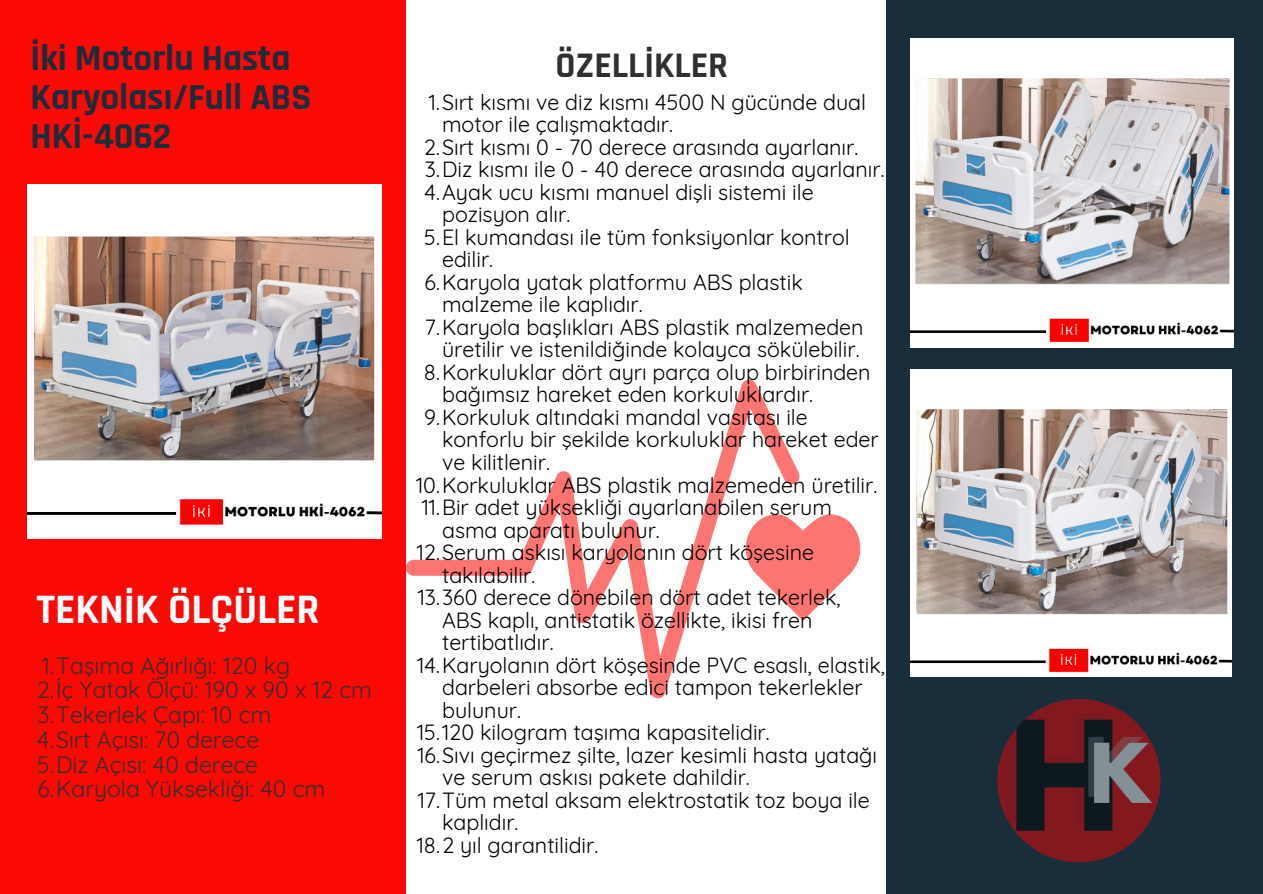
<style>
.page{position:relative;width:1263px;height:894px;background:#fff}
.page>*{position:absolute;margin:0;border:0;box-sizing:border-box;transform-origin:0 0}
.t1{font:700 42.45px "Rajdhani";color:#fff}
.t2{font:700 36.9px/39.3px "Rajdhani";color:#1a2d3b}
.t3{font:700 36.45px "Rajdhani";color:#303030}
.t4{font:22.95px "Quicksand";color:#303030}
.t5{font:21.45px/22.5px "Quicksand";color:#010000}
</style>
<div class="page">
<div style="left:886px;top:0;width:377px;height:893px;background:#1a2d3b"></div>
<div style="left:0;top:0;width:406px;height:893px;background:#fc0805"></div>
<svg style="left:800px;top:514px;width:60px;height:106px"></svg>
<svg style="left:406px;top:379px;width:394px;height:319px"></svg>
<img style="left:997px;top:698px;width:164px;height:164px;border-radius:50%">
<img style="left:28px;top:185px;width:354px;height:353px">
<img style="left:910px;top:38px;width:323px;height:309px">
<img style="left:910px;top:369px;width:322px;height:307px">
<p class="t2" style="left:30px;top:39px;width:261px">İki Motorlu Hasta</p>
<p class="t3" style="left:555px;top:43px;width:174px">ÖZELLİKLER</p>
<p class="t2" style="left:30px;top:78px;width:282px">Karyolası/Full ABS<br>HKİ-4062</p>
<p class="t5" style="left:442px;top:90px;width:425px;text-indent:-13px">1.Sırt kısmı ve diz kısmı 4500 N gücünde dual motor ile çalışmaktadır.</p>
<h3 class="t5" style="left:424px;top:135px;width:436px">2.Sırt kısmı 0 - 70 derece arasında ayarlanır.</h3>
<p class="t5" style="left:425px;top:158px;width:461px">3.Diz kısmı ile 0 - 40 derece arasında ayarlanır.</p>
<h1 class="t5" style="left:442px;top:180px;width:373px;text-indent:-18px">4.Ayak ucu kısmı manuel dişli sistemi ile pozisyon alır.</h1>
<p class="t5" style="left:442px;top:225px;width:409px;text-indent:-18px">5.El kumandası ile tüm fonksiyonlar kontrol edilir.</p>
<p class="t5" style="left:442px;top:270px;width:362px;text-indent:-18px">6.Karyola yatak platformu ABS plastik malzeme ile kaplıdır.</p>
<p class="t5" style="left:425px;top:315px;width:440px;text-align:right">7.Karyola başlıkları ABS plastik malzemeden üretilir ve istenildiğinde kolayca sökülebilir.</p>
<p class="t5" style="left:442px;top:360px;width:430px;text-indent:-18px">8.Korkuluklar dört ayrı parça olup birbirinden bağımsız hareket eden korkuluklardır.</p>
<p class="t5" style="left:442px;top:405px;width:438px;text-indent:-18px">9.Korkuluk altındaki mandal vasıtası ile konforlu bir şekilde korkuluklar hareket eder ve kilitlenir.</p>
<p class="t5" style="left:416px;top:473px;width:463px">10.Korkuluklar ABS plastik malzemeden üretilir.</p>
<h2 class="t5" style="left:442px;top:495px;width:391px;text-indent:-20px">11.Bir adet yüksekliği ayarlanabilen serum asma aparatı bulunur.</h2>
<p class="t5" style="left:442px;top:540px;width:373px;text-indent:-25px">12.Serum askısı karyolanın dört köşesine takılabilir.</p>
<p class="t5" style="left:442px;top:585px;width:400px;text-indent:-24px">13.360 derece dönebilen dört adet tekerlek,<br>ABS kaplı, antistatik özellikte, ikisi fren tertibatlıdır.</p>
<p class="t5" style="left:442px;top:653px;width:444px;text-indent:-25px">14.Karyolanın dört köşesinde PVC esaslı, elastik, darbeleri absorbe edici tampon tekerlekler bulunur.</p>
<p class="t5" style="left:417px;top:720px;width:354px">15.120 kilogram taşıma kapasitelidir.</p>
<p class="t5" style="left:442px;top:743px;width:437px;text-indent:-25px">16.Sıvı geçirmez şilte, lazer kesimli hasta yatağı ve serum askısı pakete dahildir.</p>
<p class="t5" style="left:442px;top:788px;width:429px;text-indent:-24px">17.Tüm metal aksam elektrostatik toz boya ile kaplıdır.</p>
<p class="t5" style="left:417px;top:833px;width:183px">18.2 yıl garantilidir.</p>
<p class="t1" style="left:36px;top:583px;width:285px">TEKNİK ÖLÇÜLER</p>
<p class="t4" style="left:42px;top:650px;width:250px">1.Taşıma Ağırlığı: 120 kg</p>
<p class="t4" style="left:37px;top:675px;width:337px">2.İç Yatak Ölçü: 190 x 90 x 12 cm</p>
<p class="t4" style="left:38px;top:700px;width:235px">3.Tekerlek Çapı: 10 cm</p>
<p class="t4" style="left:37px;top:724px;width:224px">4.Sırt Açısı: 70 derece</p>
<p class="t4" style="left:37px;top:749px;width:222px">5.Diz Açısı: 40 derece</p>
<p class="t4" style="left:37px;top:774px;width:290px">6.Karyola Yüksekliği: 40 cm</p>
</div>
